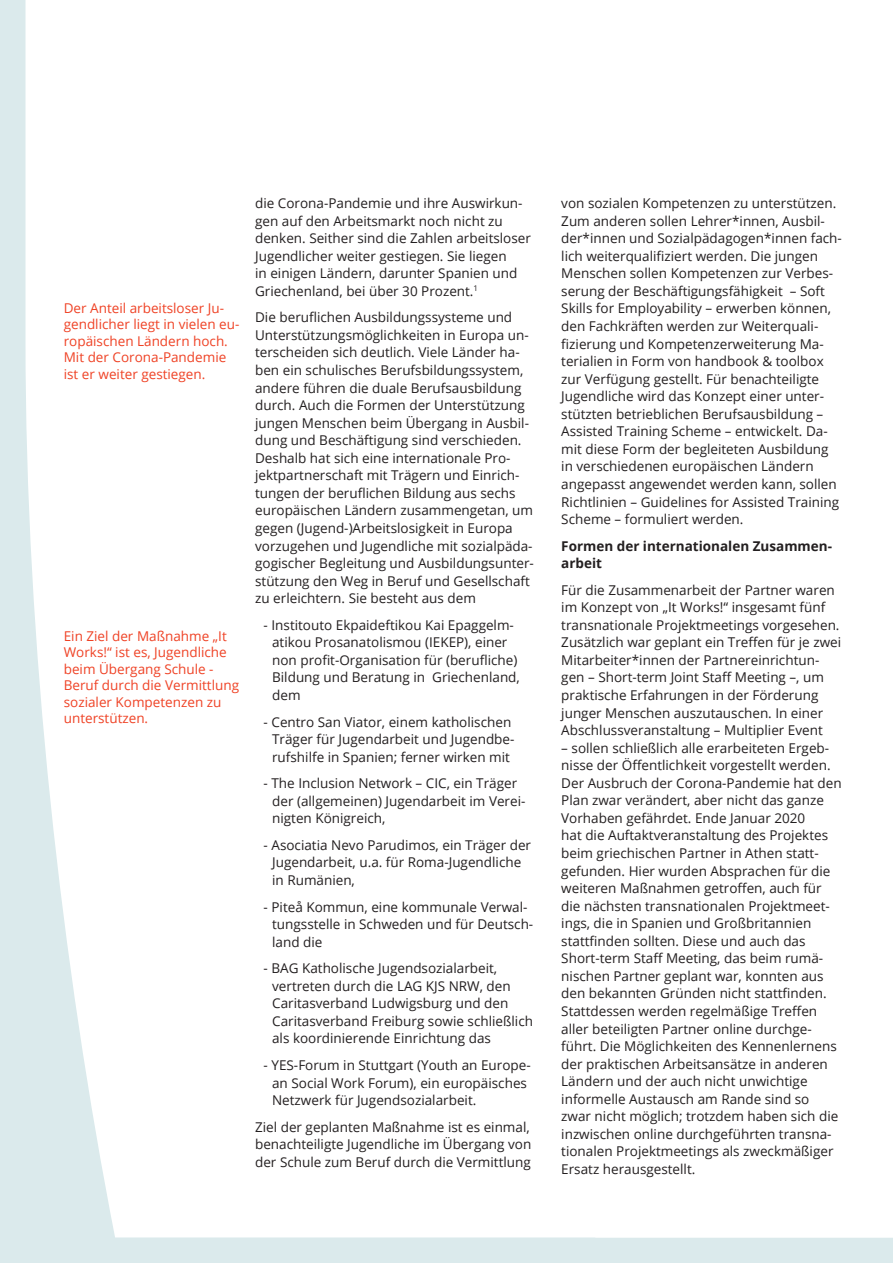
<style>
.page{position:relative;width:893px;height:1263px;background:#dbeaec}
.page>*{position:absolute;margin:0;border:0;box-sizing:border-box;transform-origin:0 0}
.t1{font:13.5px/17.5px "Open Sans";color:#231f20}
.t2{font:13.5px/16.5px "Open Sans";color:#ef4225}
.t3{font:700 13.5px/17.5px "Open Sans";color:#231f20}
</style>
<div class="page">
<div style="left:26px;top:0;width:867px;height:1237px;background:#fff"></div>
<p class="t2" style="left:64px;top:299px;width:177px">Der Anteil arbeitsloser Ju&shy;gendlicher liegt in vielen eu&shy;ropäischen Ländern hoch.<br>Mit der Corona-Pandemie ist er weiter gestiegen.</p>
<p class="t2" style="left:64px;top:627px;width:177px">Ein Ziel der Maßnahme „It<br>Works!“ ist es, Jugendliche beim Übergang Schule -<br>Beruf durch die Vermittlung sozialer Kompetenzen zu unterstützen.</p>
<p class="t1" style="left:255px;top:194px;width:277px">die Corona-Pandemie und ihre Auswirkun&shy;gen auf den Arbeitsmarkt noch nicht zu denken. Seither sind die Zahlen arbeitsloser Jugendlicher weiter gestiegen. Sie liegen<br>in einigen Ländern, darunter Spanien und Griechenland, bei über 30 Prozent.<sup>1</sup></p>
<p class="t1" style="left:255px;top:308px;width:280px">Die beruflichen Ausbildungssysteme und Unterstützungsmöglichkeiten in Europa un&shy;terscheiden sich deutlich. Viele Länder ha&shy;ben ein schulisches Berufsbildungssystem, andere führen die duale Berufsausbildung durch. Auch die Formen der Unterstützung jungen Menschen beim Übergang in Ausbil&shy;dung und Beschäftigung sind verschieden.<br>Deshalb hat sich eine internationale Pro&shy;jektpartnerschaft mit Trägern und Einrich&shy;tungen der beruflichen Bildung aus sechs europäischen Ländern zusammengetan, um gegen (Jugend-)Arbeitslosigkeit in Europa vorzugehen und Jugendliche mit sozialpäda&shy;gogischer Begleitung und Ausbildungsunter&shy;stützung den Weg in Beruf und Gesellschaft zu erleichtern. Sie besteht aus dem</p>
<p class="t1" style="left:272px;top:616px;width:249px;text-indent:-9px">- Institouto Ekpaideftikou Kai Epaggelm&shy;atikou Prosanatolismou (IEKEP), einer non profit-Organisation für (berufliche)<br>Bildung und Beratung in Griechenland, dem</p>
<p class="t1" style="left:272px;top:712px;width:244px;text-indent:-9px">- Centro San Viator, einem katholischen<br>Träger für Jugendarbeit und Jugendbe&shy;rufshilfe in Spanien; ferner wirken mit</p>
<p class="t1" style="left:272px;top:774px;width:255px;text-indent:-9px">- The Inclusion Network – CIC, ein Träger der (allgemeinen) Jugendarbeit im Verei&shy;nigten Königreich,</p>
<p class="t1" style="left:272px;top:836px;width:260px;text-indent:-9px">- Asociatia Nevo Parudimos, ein Träger der<br>Jugendarbeit, u.a. für Roma-Jugendliche in Rumänien,</p>
<p class="t1" style="left:272px;top:897px;width:263px;text-indent:-9px">- Piteå Kommun, eine kommunale Verwal&shy;tungsstelle in Schweden und für Deutsch&shy;land die</p>
<p class="t1" style="left:272px;top:959px;width:262px;text-indent:-9px">- BAG Katholische Jugendsozialarbeit, vertreten durch die LAG KJS NRW, den Caritasverband Ludwigsburg und den Caritasverband Freiburg sowie schließlich als koordinierende Einrichtung das</p>
<p class="t1" style="left:272px;top:1056px;width:260px;text-indent:-8px">- YES-Forum in Stuttgart (Youth an Europe&shy;an Social Work Forum), ein europäisches<br>Netzwerk für Jugendsozialarbeit.</p>
<p class="t1" style="left:255px;top:1117px;width:278px;text-align:justify">Ziel der geplanten Maßnahme ist es einmal, benachteiligte Jugendliche im Übergang von der Schule zum Beruf durch die Vermittlung</p>
<p class="t1" style="left:561px;top:194px;width:282px">von sozialen Kompetenzen zu unterstützen.<br>Zum anderen sollen Lehrer*innen, Ausbil&shy;der*innen und Sozialpädagogen*innen fach&shy;lich weiterqualifiziert werden. Die jungen Menschen sollen Kompetenzen zur Verbes&shy;serung der Beschäftigungsfähigkeit – Soft Skills for Employability – erwerben können, den Fachkräften werden zur Weiterquali&shy;fizierung und Kompetenzerweiterung Ma&shy;terialien in Form von handbook &amp; toolbox zur Verfügung gestellt. Für benachteiligte Jugendliche wird das Konzept einer unter&shy;stützten betrieblichen Berufsausbildung – Assisted Training Scheme – entwickelt. Da&shy;mit diese Form der begleiteten Ausbildung in verschiedenen europäischen Ländern angepasst angewendet werden kann, sollen Richtlinien – Guidelines for Assisted Training Scheme – formuliert werden.</p>
<p class="t3" style="left:561px;top:537px;width:272px">Formen der internationalen Zusammen&shy;arbeit</p>
<p class="t1" style="left:561px;top:581px;width:281px">Für die Zusammenarbeit der Partner waren im Konzept von „It Works!“ insgesamt fünf transnationale Projektmeetings vorgesehen.<br>Zusätzlich war geplant ein Treffen für je zwei Mitarbeiter*innen der Partnereinrichtun&shy;gen – Short-term Joint Staff Meeting –, um praktische Erfahrungen in der Förderung junger Menschen auszutauschen. In einer Abschlussveranstaltung – Multiplier Event</p>
<p class="t1" style="left:561px;top:739px;width:282px">– sollen schließlich alle erarbeiteten Ergeb&shy;nisse der Öffentlichkeit vorgestellt werden.<br>Der Ausbruch der Corona-Pandemie hat den Plan zwar verändert, aber nicht das ganze Vorhaben gefährdet. Ende Januar 2020<br>hat die Auftaktveranstaltung des Projektes beim griechischen Partner in Athen statt&shy;gefunden. Hier wurden Absprachen für die weiteren Maßnahmen getroffen, auch für die nächsten transnationalen Projektmeet&shy;ings, die in Spanien und Großbritannien stattfinden sollten. Diese und auch das Short-term Staff Meeting, das beim rumä&shy;nischen Partner geplant war, konnten aus den bekannten Gründen nicht stattfinden.<br>Stattdessen werden regelmäßige Treffen aller beteiligten Partner online durchge&shy;führt. Die Möglichkeiten des Kennenlernens der praktischen Arbeitsansätze in anderen Ländern und der auch nicht unwichtige informelle Austausch am Rande sind so zwar nicht möglich; trotzdem haben sich die inzwischen online durchgeführten transna&shy;tionalen Projektmeetings als zweckmäßiger Ersatz herausgestellt.</p>
</div>
